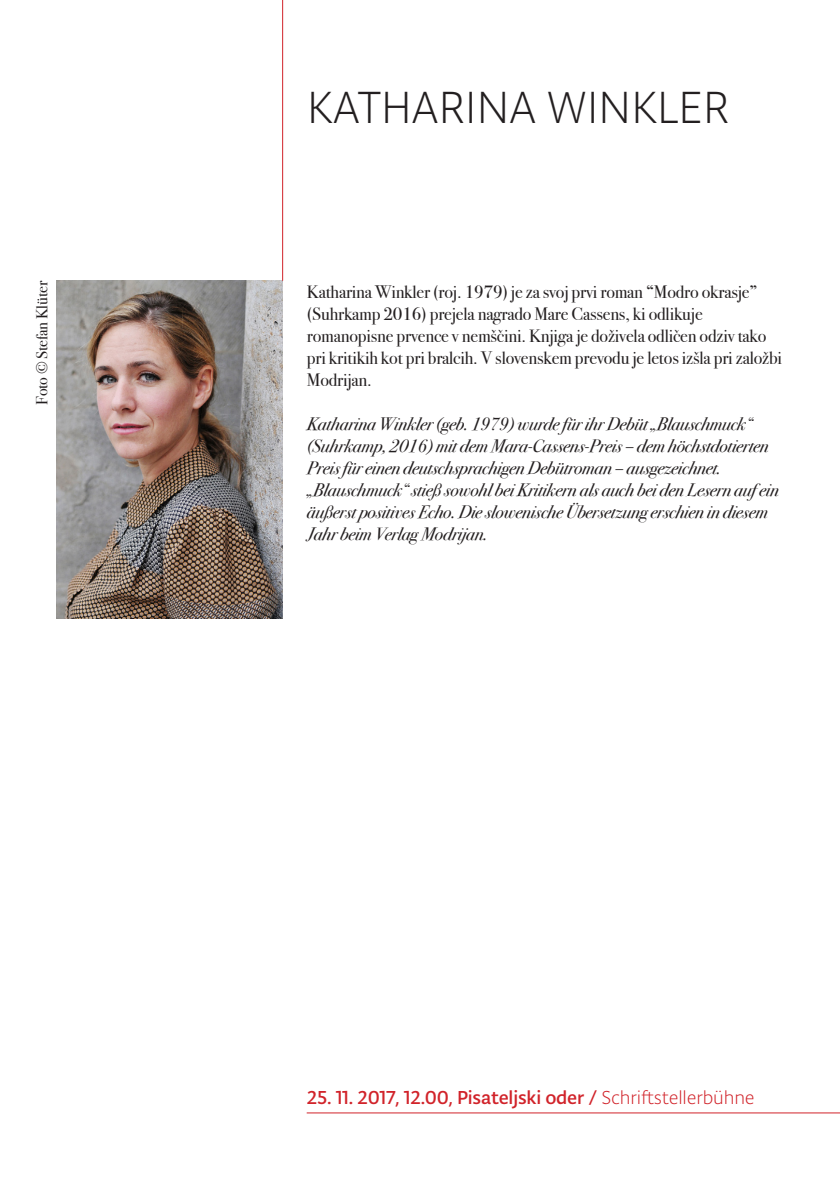
<style>
.page{position:relative;width:840px;height:1191px;background:#fff}
.page>*{position:absolute;margin:0;border:0;box-sizing:border-box;transform-origin:0 0}
.t1{font:300 48px "Typonine Sans Pro";letter-spacing:-.01em;color:#231f20}
.t2{font:20px "Typonine Sans Pro Text";letter-spacing:-.01em;color:#d1232a}
.t3{font:italic 18px/22px "Bodoni Svty Two ITCTT";letter-spacing:-.01em;color:#231f20}
.t4{font:18px/22px "Bodoni Svty Two ITCTT";letter-spacing:-.01em;color:#231f20}
.t5{font:16px "Bodoni Svty Two ITCTT";letter-spacing:-.01em;color:#231f20}
.s1{font-family:"Typonine Sans Pro";font-weight:300}
</style>
<div class="page">
<img style="left:57px;top:281px;width:226px;height:337px">
<hr style="left:282px;top:0;width:1px;height:281px;background:#d1232a">
<hr style="left:306px;top:1112px;width:533px;height:1px;background:#d1232a">
<p class="t5" style="left:29px;top:405px;width:126px;rotate:-90deg">Foto © Stefan Klüter</p>
<p class="t1" style="left:307px;top:79px;width:424px">KATHARINA WINKLER</p>
<p class="t4" style="left:307px;top:278px;width:452px">Katharina Winkler (roj. 1979) je za svoj prvi roman “Modro okrasje”</p>
<p class="t4" style="left:307px;top:300px;width:476px">(Suhrkamp 2016) prejela nagrado Mare Cassens, ki odlikuje romanopisne prvence v nemščini. Knjiga je doživela odličen odziv tako pri kritikih kot pri bralcih. V slovenskem prevodu je letos izšla pri založbi Modrijan.</p>
<p class="t3" style="left:307px;top:411px;width:473px">Katharina Winkler (geb. 1979) wurde für ihr Debüt „Blauschmuck“ (Suhrkamp, 2016) mit dem Mara-Cassens-Preis – dem höchstdotierten Preis für einen deutschsprachigen Debütroman – ausgezeichnet. „Blauschmuck“ stieß sowohl bei Kritikern als auch bei den Lesern auf ein äußerst positives Echo. Die slowenische Übersetzung erschien in diesem Jahr beim Verlag Modrijan.</p>
<p class="t2" style="left:307px;top:1085px;width:449px">25. 11. 2017, 12.00, Pisateljski oder / <span class="s1">Schriftstellerbühne</span></p>
</div>
